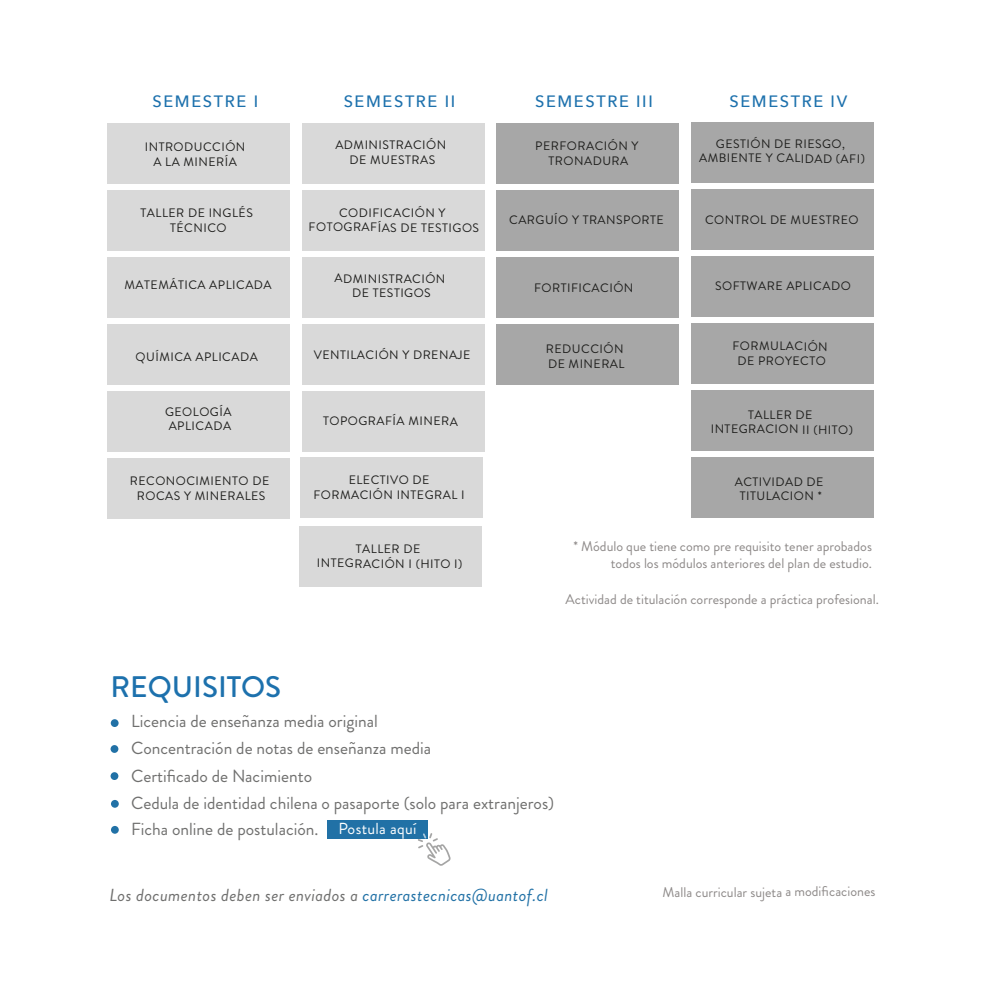
<style>
.page{position:relative;width:993px;height:993px;background:#fff}
.page>*{position:absolute;margin:0;border:0;box-sizing:border-box;transform-origin:0 0}
.t1{font:500 29.75px "Brandon Grotesque";color:#1d71ad}
.t2{font:17.5px/26.8px "Brandon Grotesque";color:#6f6f6e}
.t3{font:italic 17.5px "Brandon Grotesque";letter-spacing:.02em;color:#6f6f6e}
.t4{font:500 16.45px "Avenir Next";letter-spacing:.1em;color:#1d71ad}
.t5{font:15.92px "Brandon Grotesque";letter-spacing:.02em;color:#fff}
.t6{font:14px/16.8px "Brandon Grotesque";color:#8d8988;text-align:right}
.t7{font:12.25px/14.7px "Brandon Grotesque";letter-spacing:.035em;color:#1d1d1b;text-align:center}
.s1{color:#2171a6}
</style>
<div class="page">
<div style="left:107px;top:123px;width:182px;height:60px;background:#d9d9d9"></div>
<div style="left:107px;top:190px;width:182px;height:60px;background:#d9d9d9"></div>
<div style="left:107px;top:257px;width:182px;height:60px;background:#d9d9d9"></div>
<div style="left:107px;top:324px;width:182px;height:60px;background:#d9d9d9"></div>
<div style="left:107px;top:391px;width:182px;height:60px;background:#d9d9d9"></div>
<div style="left:107px;top:458px;width:182px;height:60px;background:#d9d9d9"></div>
<div style="left:302px;top:123px;width:182px;height:60px;background:#d9d9d9"></div>
<div style="left:302px;top:190px;width:182px;height:60px;background:#d9d9d9"></div>
<div style="left:302px;top:257px;width:182px;height:60px;background:#d9d9d9"></div>
<div style="left:302px;top:324px;width:182px;height:60px;background:#d9d9d9"></div>
<div style="left:302px;top:391px;width:182px;height:60px;background:#d9d9d9"></div>
<div style="left:496px;top:123px;width:182px;height:60px;background:#a7a7a7"></div>
<div style="left:496px;top:190px;width:182px;height:60px;background:#a7a7a7"></div>
<div style="left:496px;top:257px;width:182px;height:60px;background:#a7a7a7"></div>
<div style="left:496px;top:324px;width:182px;height:60px;background:#a7a7a7"></div>
<div style="left:690px;top:122px;width:182px;height:61px;background:#a7a7a7"></div>
<div style="left:690px;top:189px;width:182px;height:61px;background:#a7a7a7"></div>
<div style="left:690px;top:256px;width:182px;height:61px;background:#a7a7a7"></div>
<div style="left:690px;top:323px;width:182px;height:61px;background:#a7a7a7"></div>
<div style="left:690px;top:390px;width:182px;height:61px;background:#a7a7a7"></div>
<div style="left:690px;top:457px;width:182px;height:61px;background:#a7a7a7"></div>
<div style="left:300px;top:457px;width:182px;height:60px;background:#d9d9d9"></div>
<div style="left:299px;top:525px;width:182px;height:61px;background:#d9d9d9"></div>
<div style="left:111px;top:719px;width:7px;height:7px;background:#2171a6;border-radius:50%"></div>
<svg style="left:110px;top:744px;width:8px;height:8px"></svg>
<div style="left:110px;top:772px;width:8px;height:7px;background:#2171a6;border-radius:50%"></div>
<div style="left:111px;top:799px;width:8px;height:8px;background:#2171a6;border-radius:50%"></div>
<div style="left:111px;top:825px;width:8px;height:8px;background:#2171a6;border-radius:50%"></div>
<div style="left:327px;top:820px;width:100px;height:19px;background:#2171a6"></div>
<svg style="left:418px;top:832px;width:32px;height:33px"></svg>
<h3 class="t4" style="left:152px;top:87px;width:107px">SEMESTRE I</h3>
<h3 class="t4" style="left:343px;top:87px;width:113px">SEMESTRE II</h3>
<h3 class="t4" style="left:535px;top:87px;width:119px">SEMESTRE III</h3>
<h3 class="t4" style="left:729px;top:87px;width:119px">SEMESTRE IV</h3>
<p class="t7" style="left:145px;top:139px;width:102px">INTRODUCCIÓN<br>A LA MINERÍA</p>
<p class="t7" style="left:699px;top:136px;width:167px">GESTIÓN DE RIESGO,<br>AMBIENTE Y CALIDAD (AFI)</p>
<p class="t7" style="left:335px;top:138px;width:112px">ADMINISTRACIÓN<br>DE MUESTRAS</p>
<p class="t7" style="left:535px;top:139px;width:105px">PERFORACIÓN Y<br>TRONADURA</p>
<p class="t7" style="left:140px;top:205px;width:114px">TALLER DE INGLÉS<br>TÉCNICO</p>
<p class="t7" style="left:308px;top:205px;width:172px">CODIFICACIÓN Y<br>FOTOGRAFÍAS DE TESTIGOS</p>
<p class="t7" style="left:124px;top:278px;width:149px">MATEMÁTICA APLICADA</p>
<p class="t7" style="left:334px;top:271px;width:112px">ADMINISTRACIÓN<br>DE TESTIGOS</p>
<p class="t7" style="left:136px;top:349px;width:124px">QUÍMICA APLICADA</p>
<p class="t7" style="left:165px;top:404px;width:68px;text-align:left">GEOLOGÍA<br>APLICADA</p>
<p class="t7" style="left:130px;top:474px;width:141px">RECONOCIMIENTO DE<br>ROCAS Y MINERALES</p>
<p class="t7" style="left:314px;top:347px;width:158px">VENTILACIÓN Y DRENAJE</p>
<p class="t7" style="left:323px;top:414px;width:136px">TOPOGRAFÍA MINERA</p>
<p class="t7" style="left:313px;top:472px;width:152px">ELECTIVO DE<br>FORMACIÓN INTEGRAL I</p>
<p class="t7" style="left:317px;top:541px;width:147px">TALLER DE<br>INTEGRACIÓN I (HITO I)</p>
<h1 class="t1" style="left:110px;top:665px;width:172px">REQUISITOS</h1>
<p class="t7" style="left:509px;top:212px;width:156px">CARGUÍO Y TRANSPORTE</p>
<p class="t7" style="left:704px;top:213px;width:155px">CONTROL DE MUESTREO</p>
<p class="t7" style="left:534px;top:280px;width:101px">FORTIFICACIÓN</p>
<p class="t7" style="left:715px;top:278px;width:137px">SOFTWARE APLICADO</p>
<p class="t7" style="left:545px;top:342px;width:80px;text-align:left">REDUCCIÓN<br>DE MINERAL</p>
<p class="t7" style="left:732px;top:339px;width:97px">FORMULACIÓN<br>DE PROYECTO</p>
<p class="t7" style="left:710px;top:407px;width:144px">TALLER DE<br>INTEGRACION II (HITO)</p>
<p class="t7" style="left:734px;top:474px;width:90px">ACTIVIDAD DE<br>TITULACION *</p>
<p class="t6" style="left:573px;top:538px;width:300px">* Módulo que tiene como pre requisito tener aprobados todos los módulos anteriores del plan de estudio.</p>
<p class="t6" style="left:565px;top:591px;width:315px">Actividad de titulación corresponde a práctica profesional.</p>
<h2 class="t2" style="left:131px;top:707px;width:424px">Licencia de enseñanza media original<br>Concentración de notas de enseñanza media<br>Certificado de Nacimiento<br>Cedula de identidad chilena o pasaporte (solo para extranjeros)<br>Ficha online de postulación.</h2>
<h3 class="t5" style="left:338px;top:817px;width:80px">Postula aquí</h3>
<h2 class="t3" style="left:109px;top:882px;width:440px">Los documentos deben ser enviados a <span class="s1">carrerastecnicas@uantof.cl</span></h2>
<p class="t6" style="left:662px;top:883px;width:214px">Malla curricular sujeta a modificaciones</p>
</div>
